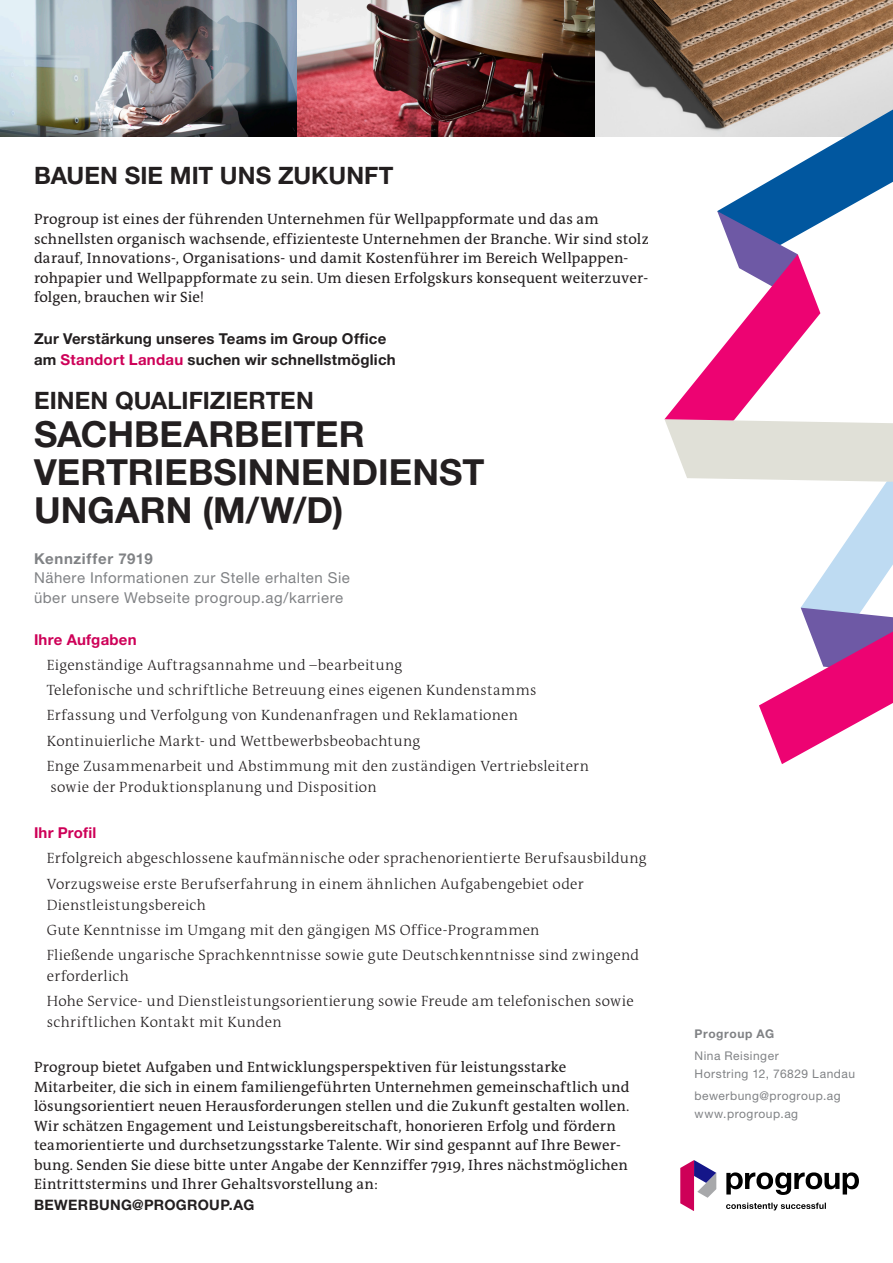
<style>
.page{position:relative;width:893px;height:1263px;background:#fff}
.page>*{position:absolute;margin:0;border:0;box-sizing:border-box;transform-origin:0 0}
.Jobbezeichnung{font:700 36px/38px "Helvetica Neue LT Pro";color:#231f20}
.Slogan{font:700 24px "Helvetica Neue LT Pro";letter-spacing:.005em;color:#231f20}
.Overline_Jobbezeichn{font:700 24px "Helvetica Neue LT Pro";color:#231f20}
.Fließtext{font:15px/19.5px "The Antiqua B W5 Plain";letter-spacing:.01em;color:#231f20}
.t1{font:300 15px/21px "The Antiqua B W3";letter-spacing:.015em;color:#231f20}
.Standort{font:700 15px/21px "Helvetica Neue LT Pro";letter-spacing:.015em;color:#231f20}
.Informationen{font:15px/19.5px "Helvetica Neue LT Pro";letter-spacing:.035em;color:#808285}
.Ihre_Aufgaben_Profil{font:700 15px "Helvetica Neue LT Pro";letter-spacing:.015em;color:#ce0058}
.Kennziffer{font:700 15px "Helvetica Neue LT Pro";letter-spacing:.04em;color:#808285}
.E-Mail{font:700 14.4px "Helvetica Neue LT Pro";letter-spacing:.02em;color:#231f20}
.Kontaktdaten{font:12px/18px "Helvetica Neue LT Pro";letter-spacing:.045em;color:#808285}
.Kontakt_Firmenname{font:700 12px "Helvetica Neue LT Pro";letter-spacing:.05em;color:#808285}
.s1{color:#ce0058}
</style>
<div class="page">
<img style="left:0;top:0;width:298px;height:136px">
<img style="left:298px;top:0;width:297px;height:136px">
<svg style="left:595px;top:0;width:298px;height:136px;background:#96806e"></svg>
<svg style="left:680px;top:1160px;width:36px;height:51px"></svg>
<svg style="left:726px;top:1172px;width:133px;height:23px"></svg>
<svg style="left:726px;top:1203px;width:100px;height:7px"></svg>
<svg style="left:664px;top:102px;width:229px;height:662px"></svg>
<p class="Slogan" style="left:34px;top:160px;width:361px">BAUEN SIE MIT UNS ZUKUNFT</p>
<p class="Fließtext" style="left:34px;top:209px;width:616px">Progroup ist eines der führenden Unternehmen für Wellpappformate und das am schnellsten organisch wachsende, effizienteste Unternehmen der Branche. Wir sind stolz darauf, Innovations-, Organisations- und damit Kostenführer im Bereich Wellpappen&shy;rohpapier und Wellpappformate zu sein. Um diesen Erfolgskurs konsequent weiterzuver&shy;folgen, brauchen wir Sie!</p>
<p class="Standort" style="left:34px;top:328px;width:363px">Zur Verstärkung unseres Teams im Group Office am <span class="s1">Standort Landau</span> suchen wir schnellstmöglich</p>
<p class="Overline_Jobbezeichn" style="left:34px;top:386px;width:281px">EINEN QUALIFIZIERTEN</p>
<p class="Jobbezeichnung" style="left:34px;top:415px;width:332px">SACHBEARBEITER</p>
<p class="Jobbezeichnung" style="left:34px;top:452px;width:452px">VERTRIEBSINNENDIENST<br>UNGARN (M/W/D)</p>
<p class="Kennziffer" style="left:34px;top:549px;width:120px">Kennziffer 7919</p>
<p class="Informationen" style="left:34px;top:568px;width:317px">Nähere Informationen zur Stelle erhalten Sie über unsere Webseite progroup.ag/karriere</p>
<p class="Ihre_Aufgaben_Profil" style="left:34px;top:630px;width:104px">Ihre Aufgaben</p>
<p class="t1" style="left:47px;top:654px;width:357px">Eigenständige Auftragsannahme und –bearbeitung</p>
<p class="t1" style="left:47px;top:679px;width:491px">Telefonische und schriftliche Betreuung eines eigenen Kundenstamms</p>
<p class="t1" style="left:47px;top:704px;width:473px">Erfassung und Verfolgung von Kundenanfragen und Reklamationen</p>
<p class="t1" style="left:47px;top:730px;width:375px">Kontinuierliche Markt- und Wettbewerbsbeobachtung</p>
<p class="t1" style="left:47px;top:755px;width:544px">Enge Zusammenarbeit und Abstimmung mit den zuständigen Vertriebsleitern sowie der Produktionsplanung und Disposition</p>
<p class="Ihre_Aufgaben_Profil" style="left:34px;top:823px;width:64px">Ihr Profil</p>
<p class="t1" style="left:47px;top:847px;width:601px">Erfolgreich abgeschlossene kaufmännische oder sprachenorientierte Berufsausbildung</p>
<p class="t1" style="left:47px;top:873px;width:538px">Vorzugsweise erste Berufserfahrung in einem ähnlichen Aufgabengebiet oder<br>Dienstleistungsbereich</p>
<p class="t1" style="left:47px;top:919px;width:494px">Gute Kenntnisse im Umgang mit den gängigen MS Office-Programmen</p>
<p class="t1" style="left:47px;top:944px;width:594px">Fließende ungarische Sprachkenntnisse sowie gute Deutschkenntnisse sind zwingend erforderlich</p>
<p class="t1" style="left:47px;top:990px;width:589px">Hohe Service- und Dienstleistungsorientierung sowie Freude am telefonischen sowie schriftlichen Kontakt mit Kunden</p>
<p class="Fließtext" style="left:34px;top:1057px;width:597px">Progroup bietet Aufgaben und Entwicklungsperspektiven für leistungsstarke Mitarbeiter, die sich in einem familiengeführten Unternehmen gemeinschaftlich und lösungsorientiert neuen Herausforderungen stellen und die Zukunft gestalten wollen.<br>Wir schätzen Engagement und Leistungsbereitschaft, honorieren Erfolg und fördern teamorientierte und durchsetzungsstarke Talente. Wir sind gespannt auf Ihre Bewer&shy;bung. Senden Sie diese bitte unter Angabe der Kennziffer 7919, Ihres nächstmöglichen Eintrittstermins und Ihrer Gehaltsvorstellung an:</p>
<p class="E-Mail" style="left:34px;top:1196px;width:222px">BEWERBUNG@PROGROUP.AG</p>
<p class="Kontakt_Firmenname" style="left:694px;top:1026px;width:81px">Progroup AG</p>
<p class="Kontaktdaten" style="left:694px;top:1046px;width:162px">Nina Reisinger<br>Horstring 12, 76829 Landau</p>
<p class="Kontaktdaten" style="left:694px;top:1086px;width:148px">bewerbung@progroup.ag www.progroup.ag</p>
</div>
